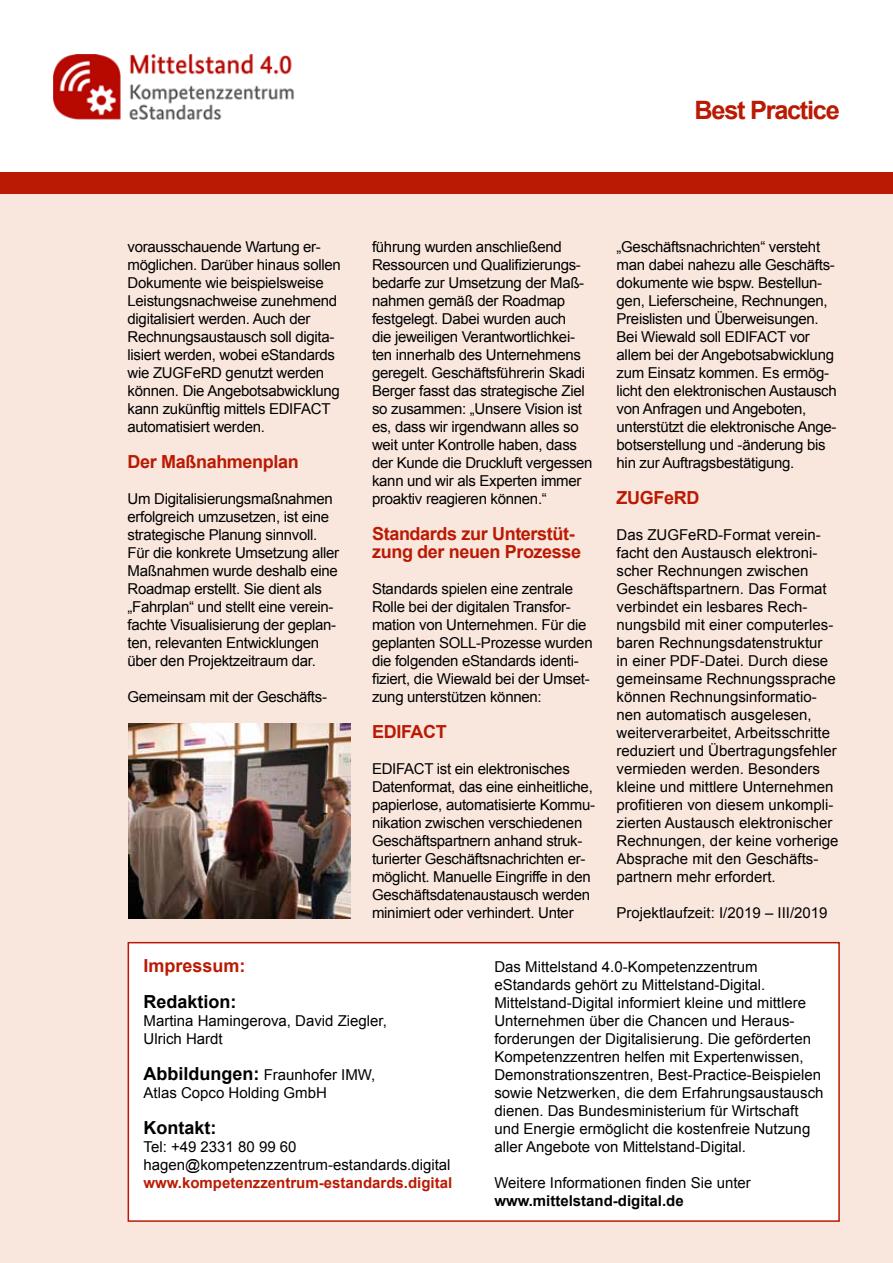
<style>
.page{position:relative;width:893px;height:1263px;background:#fff}
.page>*{position:absolute;margin:0;border:0;box-sizing:border-box;transform-origin:0 0}
.t1{font:700 25.35px "Arial";letter-spacing:-.05em;color:#ba1a03}
.t2{font:700 18px/18px "Arial";letter-spacing:-.02em;color:#ba1a03}
.t3{font:700 18px "Arial";color:#000}
.t4{font:700 18px "Arial";color:#ba1a03}
.t5{font:15px/18px "Arial";letter-spacing:-.02em;color:#000}
.t6{font:15px/18px "Arial";color:#000}
.t7{font:700 15px "Arial";color:#ba1a03}
.t8{font:700 15px "Arial";color:#000}
.s1{font-weight:700;font-size:18px}
</style>
<div class="page">
<div style="left:0;top:172px;width:893px;height:1091px;background:#f9e7dd"></div>
<img style="left:53px;top:54px;width:241px;height:65px">
<div style="left:0;top:172px;width:893px;height:21px;background:#ba1a03"></div>
<div style="left:128px;top:942px;width:712px;height:280px;background:#fff;border:2px solid #ba1a03"></div>
<img style="left:129px;top:724px;width:222px;height:194px">
<h1 class="t1" style="left:694px;top:93px;width:147px">Best Practice</h1>
<p class="t5" style="left:128px;top:238px;width:215px">vorausschauende Wartung er&shy;möglichen. Darüber hinaus sollen<br>Dokumente wie beispielsweise<br>Leistungsnachweise zunehmend digitalisiert werden. Auch der<br>Rechnungsaustausch soll digita&shy;lisiert werden, wobei eStandards wie ZUGFeRD genutzt werden können. Die Angebotsabwicklung kann zukünftig mittels EDIFACT automatisiert werden.</p>
<p class="t2" style="left:128px;top:453px;width:173px">Der Maßnahmenplan</p>
<p class="t5" style="left:128px;top:490px;width:213px">Um Digitalisierungsmaßnahmen erfolgreich umzusetzen, ist eine strategische Planung sinnvoll.<br>Für die konkrete Umsetzung aller<br>Maßnahmen wurde deshalb eine<br>Roadmap erstellt. Sie dient als „Fahrplan“ und stellt eine verein&shy;fachte Visualisierung der geplan&shy;ten, relevanten Entwicklungen über den Projektzeitraum dar.</p>
<p class="t5" style="left:128px;top:688px;width:201px">Gemeinsam mit der Geschäfts-</p>
<p class="t5" style="left:372px;top:238px;width:222px">führung wurden anschließend<br>Ressourcen und Qualifizierungs&shy;bedarfe zur Umsetzung der Maß&shy;nahmen gemäß der Roadmap festgelegt. Dabei wurden auch<br>die jeweiligen Verantwortlichkei&shy;ten innerhalb des Unternehmens geregelt. Geschäftsführerin Skadi<br>Berger fasst das strategische Ziel so zusammen: „Unsere Vision ist es, dass wir irgendwann alles so weit unter Kontrolle haben, dass der Kunde die Druckluft vergessen kann und wir als Experten immer proaktiv reagieren können.“</p>
<p class="t2" style="left:372px;top:525px;width:211px">Standards zur Unterstüt&shy;zung der neuen Prozesse</p>
<p class="t5" style="left:372px;top:580px;width:222px">Standards spielen eine zentrale<br>Rolle bei der digitalen Transfor&shy;mation von Unternehmen. Für die geplanten SOLL-Prozesse wurden die folgenden eStandards identi&shy;fiziert, die Wiewald bei der Umset&shy;zung unterstützen können:</p>
<p class="t2" style="left:372px;top:723px;width:76px">EDIFACT</p>
<p class="t5" style="left:372px;top:760px;width:224px">EDIFACT ist ein elektronisches Datenformat, das eine einheitliche, papierlose, automatisierte Kommu&shy;nikation zwischen verschiedenen Geschäftspartnern anhand struk&shy;turierter Geschäftsnachrichten er&shy;möglicht. Manuelle Eingriffe in den Geschäftsdatenaustausch werden minimiert oder verhindert. Unter</p>
<p class="t5" style="left:617px;top:238px;width:222px">„Geschäftsnachrichten“ versteht man dabei nahezu alle Geschäfts&shy;dokumente wie bspw. Bestellun&shy;gen, Lieferscheine, Rechnungen,<br>Preislisten und Überweisungen.<br>Bei Wiewald soll EDIFACT vor allem bei der Angebotsabwicklung zum Einsatz kommen. Es ermög&shy;licht den elektronischen Austausch von Anfragen und Angeboten, unterstützt die elektronische Ange&shy;botserstellung und -änderung bis hin zur Auftragsbestätigung.</p>
<p class="t2" style="left:617px;top:489px;width:84px">ZUGFeRD</p>
<p class="t6" style="left:617px;top:526px;width:223px">Das ZUGFeRD-Format verein&shy;facht den Austausch elektroni&shy;scher Rechnungen zwischen<br>Geschäftspartnern. Das Format verbindet ein lesbares Rech&shy;nungsbild mit einer computerles&shy;baren Rechnungsdatenstruktur<br>in einer PDF-Datei. Durch diese gemeinsame Rechnungssprache können Rechnungsinformatio&shy;nen automatisch ausgelesen, weiterverarbeitet, Arbeitsschritte reduziert und Übertragungsfehler vermieden werden. Besonders kleine und mittlere Unternehmen profitieren von diesem unkompli&shy;zierten Austausch elektronischer<br>Rechnungen, der keine vorherige<br>Absprache mit den Geschäfts&shy;partnern mehr erfordert.</p>
<p class="t6" style="left:617px;top:904px;width:212px">Projektlaufzeit: I/2019 – III/2019</p>
<p class="t4" style="left:144px;top:954px;width:104px">Impressum:</p>
<p class="t3" style="left:144px;top:990px;width:95px">Redaktion:</p>
<p class="t6" style="left:144px;top:1012px;width:245px">Martina Hamingerova, David Ziegler,<br>Ulrich Hardt</p>
<p class="t6" style="left:144px;top:1066px;width:233px"><span class="s1">Abbildungen:</span> Fraunhofer IMW,<br>Atlas Copco Holding GmbH</p>
<p class="t3" style="left:144px;top:1116px;width:74px">Kontakt:</p>
<p class="t6" style="left:144px;top:1138px;width:309px">Tel: +49 2331 80 99 60 hagen@kompetenzzentrum-estandards.digital</p>
<p class="t7" style="left:144px;top:1173px;width:310px">www.kompetenzzentrum-estandards.digital</p>
<p class="t6" style="left:494px;top:958px;width:331px">Das Mittelstand 4.0-Kompetenzzentrum eStandards gehört zu Mittelstand-Digital.<br>Mittelstand-Digital informiert kleine und mittlere Unternehmen über die Chancen und Heraus&shy;forderungen der Digitalisierung. Die geförderten Kompetenzzentren helfen mit Expertenwissen, Demonstrationszentren, Best-Practice-Beispielen sowie Netzwerken, die dem Erfahrungsaustausch dienen. Das Bundesministerium für Wirtschaft und Energie ermöglicht die kostenfreie Nutzung aller Angebote von Mittelstand-Digital.</p>
<p class="t6" style="left:494px;top:1174px;width:258px">Weitere Informationen finden Sie unter</p>
<p class="t8" style="left:494px;top:1191px;width:191px">www.mittelstand-digital.de</p>
</div>
